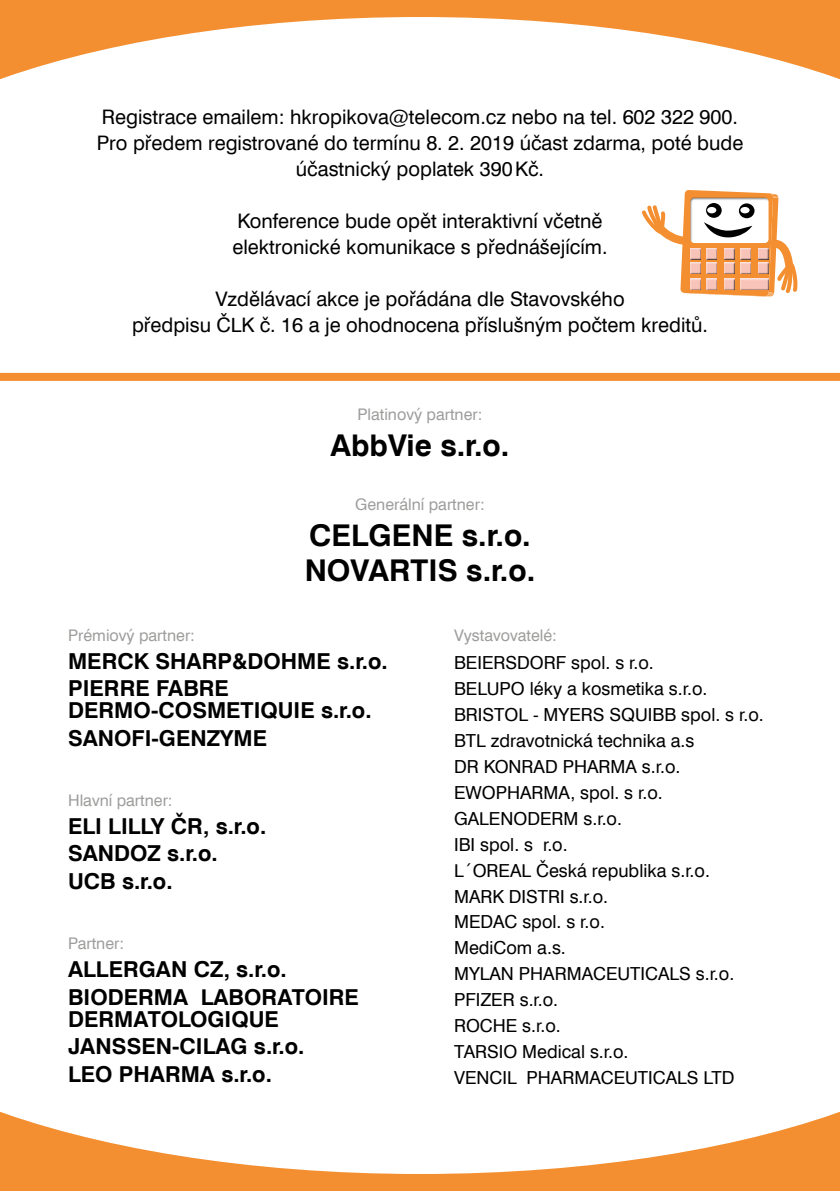
<style>
.page{position:relative;width:840px;height:1191px;background:#fff}
.page>*{position:absolute;margin:0;border:0;box-sizing:border-box;transform-origin:0 0}
.t1{font:700 30px "Swiss 721 AT";color:#000}
.t2{font:700 22px/22px "Swiss 721 AT";color:#000}
.t3{font:20px/26px "Swiss 721 AT";color:#000;text-align:center}
.t4{font:18px "Swiss 721 AT";color:#000}
.t5{font:16px "Swiss 721 AT";color:#9d9d9c}
</style>
<div class="page">
<svg style="left:0;top:0;width:839px;height:80px"></svg>
<svg style="left:0;top:1111px;width:839px;height:80px"></svg>
<svg style="left:642px;top:190px;width:156px;height:107px"></svg>
<div style="left:0;top:373px;width:839px;height:8px;background:#f38f30"></div>
<p class="t3" style="left:97px;top:103px;width:647px">Registrace emailem: hkropikova@telecom.cz nebo na tel. 602 322 900.<br>Pro předem registrované do termínu 8. 2. 2019 účast zdarma, poté bude účastnický poplatek 390Kč.</p>
<p class="t3" style="left:232px;top:207px;width:376px;text-align:left">Konference bude opět interaktivní včetně elektronické komunikace s přednášejícím.</p>
<p class="t3" style="left:132px;top:285px;width:577px">Vzdělávací akce je pořádána dle Stavovského<br>předpisu ČLK č. 16 a je ohodnocena příslušným počtem kreditů.</p>
<p class="t5" style="left:357px;top:404px;width:126px">Platinový partner:</p>
<p class="t1" style="left:330px;top:426px;width:180px">AbbVie s.r.o.</p>
<p class="t5" style="left:355px;top:494px;width:131px">Generální partner:</p>
<p class="t1" style="left:309px;top:516px;width:223px">CELGENE s.r.o.</p>
<p class="t1" style="left:304px;top:552px;width:232px">NOVARTIS s.r.o.</p>
<p class="t5" style="left:68px;top:625px;width:128px">Prémiový partner:</p>
<p class="t2" style="left:68px;top:649px;width:321px">MERCK SHARP&amp;DOHME s.r.o.</p>
<p class="t2" style="left:68px;top:677px;width:305px">PIERRE FABRE<br>DERMO-COSMETIQUIE s.r.o.</p>
<p class="t2" style="left:68px;top:727px;width:200px">SANOFI-GENZYME</p>
<p class="t5" style="left:68px;top:790px;width:106px">Hlavní partner:</p>
<p class="t2" style="left:68px;top:814px;width:199px">ELI LILLY ČR, s.r.o.</p>
<p class="t2" style="left:68px;top:842px;width:151px">SANDOZ s.r.o.</p>
<p class="t2" style="left:68px;top:870px;width:106px">UCB s.r.o.</p>
<p class="t5" style="left:68px;top:933px;width:58px">Partner:</p>
<p class="t2" style="left:68px;top:957px;width:220px">ALLERGAN CZ, s.r.o.</p>
<p class="t2" style="left:68px;top:985px;width:292px">BIODERMA LABORATOIRE<br>DERMATOLOGIQUE</p>
<p class="t2" style="left:68px;top:1035px;width:238px">JANSSEN-CILAG s.r.o.</p>
<p class="t2" style="left:68px;top:1062px;width:205px">LEO PHARMA s.r.o.</p>
<p class="t5" style="left:454px;top:625px;width:104px">Vystavovatelé:</p>
<p class="t4" style="left:454px;top:651px;width:201px">BEIERSDORF spol. s r.o.</p>
<p class="t4" style="left:454px;top:677px;width:255px">BELUPO léky a kosmetika s.r.o.</p>
<p class="t4" style="left:454px;top:703px;width:311px">BRISTOL - MYERS SQUIBB spol. s r.o.</p>
<p class="t4" style="left:454px;top:729px;width:242px">BTL zdravotnická technika a.s</p>
<p class="t4" style="left:454px;top:755px;width:228px">DR KONRAD PHARMA s.r.o.</p>
<p class="t4" style="left:454px;top:781px;width:210px">EWOPHARMA, spol. s r.o.</p>
<p class="t4" style="left:454px;top:807px;width:169px">GALENODERM s.r.o.</p>
<p class="t4" style="left:454px;top:833px;width:115px">IBI spol. s r.o.</p>
<p class="t4" style="left:454px;top:859px;width:257px">L´OREAL Česká republika s.r.o.</p>
<p class="t4" style="left:454px;top:885px;width:156px">MARK DISTRI s.r.o.</p>
<p class="t4" style="left:454px;top:911px;width:152px">MEDAC spol. s r.o.</p>
<p class="t4" style="left:454px;top:937px;width:113px">MediCom a.s.</p>
<p class="t4" style="left:454px;top:963px;width:281px">MYLAN PHARMACEUTICALS s.r.o.</p>
<p class="t4" style="left:454px;top:989px;width:106px">PFIZER s.r.o.</p>
<p class="t4" style="left:454px;top:1015px;width:108px">ROCHE s.r.o.</p>
<p class="t4" style="left:454px;top:1041px;width:176px">TARSIO Medical s.r.o.</p>
<p class="t4" style="left:454px;top:1067px;width:282px">VENCIL PHARMACEUTICALS LTD</p>
</div>
